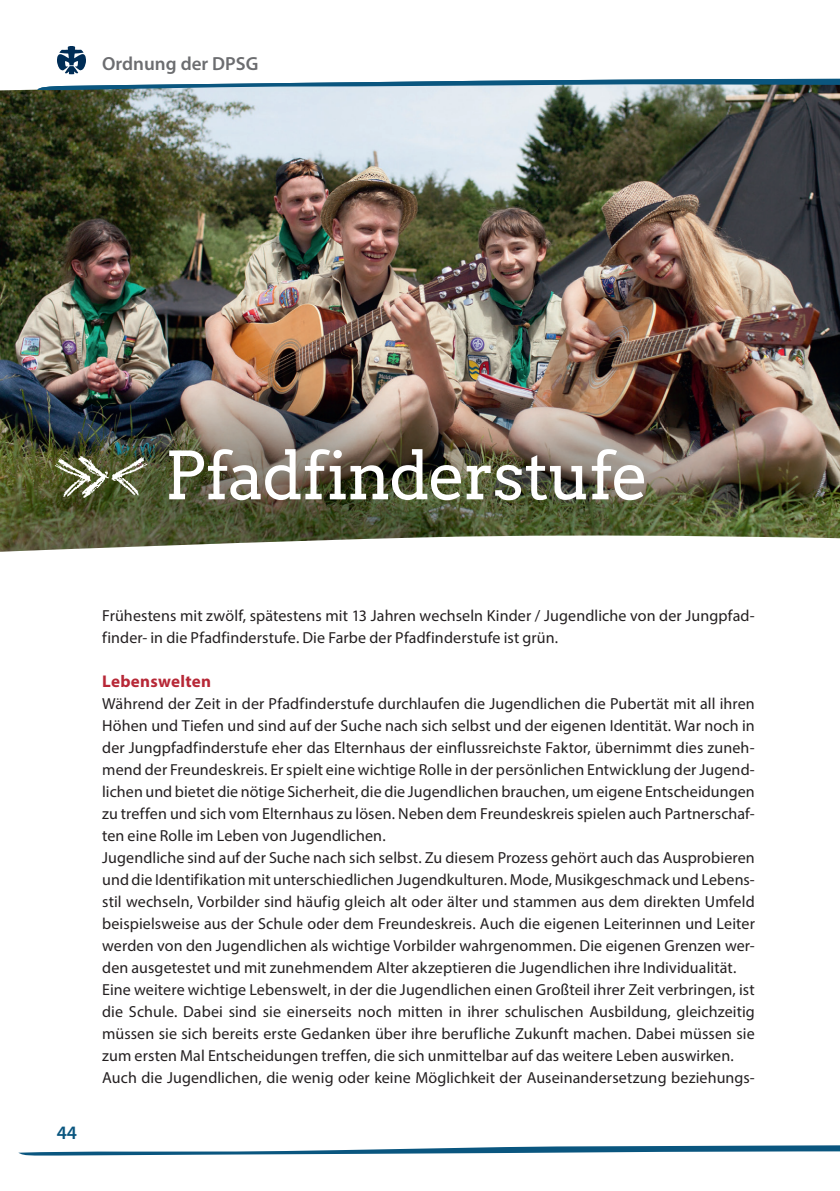
<style>
.page{position:relative;width:840px;height:1191px;background:#fff}
.page>*{position:absolute;margin:0;border:0;box-sizing:border-box;transform-origin:0 0}
.t1{font:66px "Arvo";letter-spacing:-.025em;color:#fff}
.t2{font:600 19px "Myriad Pro";color:#6c6d70}
.t3{font:600 19px "Myriad Pro";color:#0a567f}
.t4{font:700 17px "Myriad Pro";letter-spacing:.015em;color:#b72837}
.t5{font:16px/22px "Myriad Pro";letter-spacing:.005em;color:#231f20}
</style>
<div class="page">
<svg style="left:18px;top:1145px;width:821px;height:10px"></svg>
<img style="left:0;top:89px;width:839px;height:463px">
<img style="left:25px;top:446px;width:139px;height:62px">
<svg style="left:35px;top:46px;width:804px;height:46px"></svg>
<p class="t2" style="left:102px;top:51px;width:158px">Ordnung der DPSG</p>
<h1 class="t1" style="left:164px;top:432px;width:485px">Pfadfinderstufe</h1>
<p class="t3" style="left:57px;top:1120px;width:22px">44</p>
<p class="t5" style="left:102px;top:604px;width:653px">Frühestens mit zwölf, spätestens mit 13 Jahren wechseln Kinder / Jugendliche von der Jungpfad&shy;finder- in die Pfadfinderstufe. Die Farbe der Pfadfinderstufe ist grün.</p>
<p class="t4" style="left:102px;top:670px;width:110px">Lebenswelten</p>
<p class="t5" style="left:102px;top:692px;width:654px">Während der Zeit in der Pfadfinderstufe durchlaufen die Jugendlichen die Pubertät mit all ihren Höhen und Tiefen und sind auf der Suche nach sich selbst und der eigenen Identität. War noch in der Jungpfadfinderstufe eher das Elternhaus der einflussreichste Faktor, übernimmt dies zuneh&shy;mend der Freundeskreis. Er spielt eine wichtige Rolle in der persönlichen Entwicklung der Jugend&shy;lichen und bietet die nötige Sicherheit, die die Jugendlichen brauchen, um eigene Entscheidungen zu treffen und sich vom Elternhaus zu lösen. Neben dem Freundeskreis spielen auch Partnerschaf&shy;ten eine Rolle im Leben von Jugendlichen.<br>Jugendliche sind auf der Suche nach sich selbst. Zu diesem Prozess gehört auch das Ausprobieren und die Identifikation mit unterschiedlichen Jugendkulturen. Mode, Musikgeschmack und Lebens&shy;stil wechseln, Vorbilder sind häufig gleich alt oder älter und stammen aus dem direkten Umfeld beispielsweise aus der Schule oder dem Freundeskreis. Auch die eigenen Leiterinnen und Leiter werden von den Jugendlichen als wichtige Vorbilder wahrgenommen. Die eigenen Grenzen wer&shy;den ausgetestet und mit zunehmendem Alter akzeptieren die Jugendlichen ihre Individualität.<br>Eine weitere wichtige Lebenswelt, in der die Jugendlichen einen Großteil ihrer Zeit verbringen, ist die Schule. Dabei sind sie einerseits noch mitten in ihrer schulischen Ausbildung, gleichzeitig müssen sie sich bereits erste Gedanken über ihre berufliche Zukunft machen. Dabei müssen sie zum ersten Mal Entscheidungen treffen, die sich unmittelbar auf das weitere Leben auswirken.<br>Auch die Jugendlichen, die wenig oder keine Möglichkeit der Auseinandersetzung beziehungs-</p>
</div>
